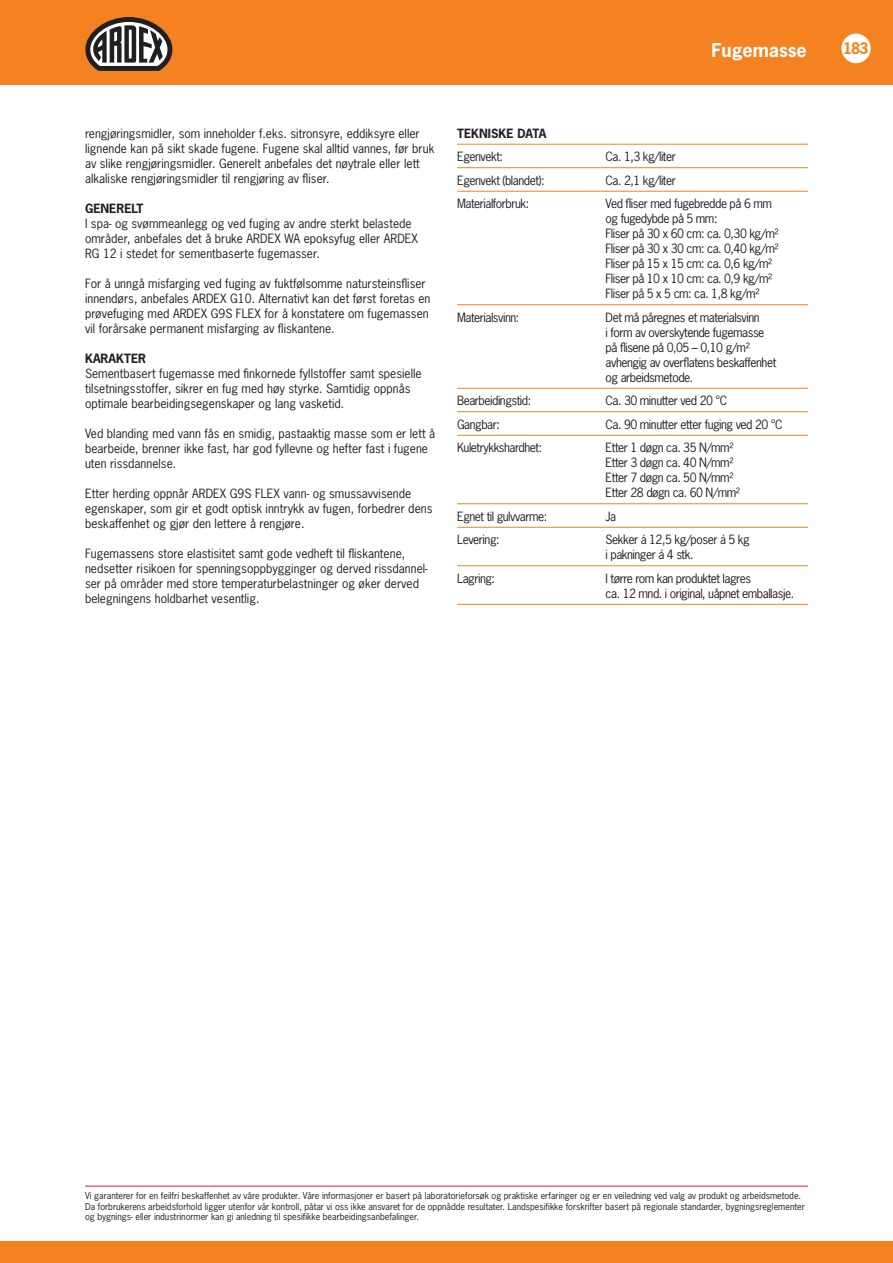
<style>
.page{position:relative;width:893px;height:1263px;background:#fff}
.page>*{position:absolute;margin:0;border:0;box-sizing:border-box;transform-origin:0 0}
.t1{font:700 18px "News Gothic Std";color:#fff}
.t2{font:700 15px "News Gothic Std";color:#f58220}
.t3{font:12px/15px "News Gothic Std";color:#231f20}
.t4{font:12px/15px "News Gothic Std";letter-spacing:-.04em;color:#231f20}
.t5{font:700 12px "News Gothic Std";color:#231f20}
.t6{font:9px/10.5px "News Gothic Std";color:#231f20}
</style>
<div class="page">
<div style="left:0;top:0;width:893px;height:85px;background:#f58220"></div>
<div style="left:0;top:1242px;width:893px;height:21px;background:#f58220"></div>
<hr style="left:85px;top:1186px;width:723px;height:1px;background:#d1232a">
<div style="left:841px;top:34px;width:30px;height:29px;background:#fff;border-radius:50%"></div>
<svg style="left:85px;top:17px;width:88px;height:54px"></svg>
<hr style="left:457px;top:144px;width:351px;height:1px;background:#f58220">
<hr style="left:457px;top:167px;width:351px;height:1px;background:#f58220">
<hr style="left:457px;top:191px;width:351px;height:1px;background:#f58220">
<hr style="left:457px;top:304px;width:351px;height:1px;background:#f58220">
<hr style="left:457px;top:388px;width:351px;height:1px;background:#f58220">
<hr style="left:457px;top:411px;width:351px;height:1px;background:#f58220">
<hr style="left:457px;top:435px;width:351px;height:1px;background:#f58220">
<hr style="left:457px;top:503px;width:351px;height:1px;background:#f58220">
<hr style="left:457px;top:527px;width:351px;height:1px;background:#f58220">
<hr style="left:457px;top:565px;width:351px;height:1px;background:#f58220">
<hr style="left:457px;top:604px;width:351px;height:1px;background:#f58220">
<h1 class="t1" style="left:712px;top:38px;width:97px">Fugemasse</h1>
<p class="t2" style="left:843px;top:39px;width:27px">183</p>
<p class="t3" style="left:85px;top:125px;width:351px">rengjøringsmidler, som inneholder f.eks. sitronsyre, eddiksyre eller lignende kan på sikt skade fugene. Fugene skal alltid vannes, før bruk av slike rengjøringsmidler. Generelt anbefales det nøytrale eller lett alkaliske rengjøringsmidler til rengjøring av fliser.</p>
<p class="t5" style="left:85px;top:200px;width:60px">GENERELT</p>
<p class="t3" style="left:85px;top:215px;width:335px">I spa- og svømmeanlegg og ved fuging av andre sterkt belastede områder, anbefales det å bruke ARDEX WA epoksyfug eller ARDEX<br>RG 12 i stedet for sementbaserte fugemasser.</p>
<p class="t3" style="left:85px;top:275px;width:347px">For å unngå misfarging ved fuging av fuktfølsomme natursteinsfliser innendørs, anbefales ARDEX G10. Alternativt kan det først foretas en prøvefuging med ARDEX G9S FLEX for å konstatere om fugemassen vil forårsake permanent misfarging av fliskantene.</p>
<p class="t5" style="left:85px;top:350px;width:63px">KARAKTER</p>
<p class="t3" style="left:85px;top:365px;width:338px">Sementbasert fugemasse med finkornede fyllstoffer samt spesielle tilsetningsstoffer, sikrer en fug med høy styrke. Samtidig oppnås optimale bearbeidingsegenskaper og lang vasketid.</p>
<p class="t3" style="left:85px;top:425px;width:352px">Ved blanding med vann fås en smidig, pastaaktig masse som er lett å bearbeide, brenner ikke fast, har god fyllevne og hefter fast i fugene uten rissdannelse.</p>
<p class="t3" style="left:85px;top:485px;width:349px">Etter herding oppnår ARDEX G9S FLEX vann- og smussavvisende egenskaper, som gir et godt optisk inntrykk av fugen, forbedrer dens beskaffenhet og gjør den lettere å rengjøre.</p>
<p class="t3" style="left:85px;top:545px;width:344px">Fugemassens store elastisitet samt gode vedheft til fliskantene, nedsetter risikoen for spenningsoppbygginger og derved rissdannel&shy;ser på områder med store temperaturbelastninger og øker derved belegningens holdbarhet vesentlig.</p>
<p class="t5" style="left:457px;top:125px;width:91px">TEKNISKE DATA</p>
<p class="t4" style="left:457px;top:149px;width:47px">Egenvekt:</p>
<p class="t4" style="left:606px;top:149px;width:72px">Ca. 1,3 kg/liter</p>
<p class="t4" style="left:457px;top:173px;width:89px">Egenvekt (blandet):</p>
<p class="t4" style="left:606px;top:173px;width:72px">Ca. 2,1 kg/liter</p>
<p class="t4" style="left:457px;top:196px;width:74px">Materialforbruk:</p>
<p class="t4" style="left:606px;top:196px;width:175px">Ved fliser med fugebredde på 6 mm og fugedybde på 5 mm:<br>Fliser på 30 x 60 cm: ca. 0,30 kg/m²<br>Fliser på 30 x 30 cm: ca. 0,40 kg/m²<br>Fliser på 15 x 15 cm: ca. 0,6 kg/m²<br>Fliser på 10 x 10 cm: ca. 0,9 kg/m²<br>Fliser på 5 x 5 cm: ca. 1,8 kg/m²</p>
<p class="t4" style="left:457px;top:310px;width:64px">Materialsvinn:</p>
<p class="t4" style="left:606px;top:310px;width:172px">Det må påregnes et materialsvinn<br>i form av overskytende fugemasse på flisene på 0,05 – 0,10 g/m² avhengig av overflatens beskaffenhet og arbeidsmetode.</p>
<p class="t4" style="left:457px;top:393px;width:76px">Bearbeidingstid:</p>
<p class="t4" style="left:606px;top:393px;width:123px">Ca. 30 minutter ved 20 °C</p>
<p class="t4" style="left:457px;top:417px;width:44px">Gangbar:</p>
<p class="t4" style="left:606px;top:417px;width:179px">Ca. 90 minutter etter fuging ved 20 °C</p>
<p class="t4" style="left:457px;top:440px;width:86px">Kuletrykkshardhet:</p>
<p class="t4" style="left:606px;top:440px;width:136px">Etter 1 døgn ca. 35 N/mm²<br>Etter 3 døgn ca. 40 N/mm²<br>Etter 7 døgn ca. 50 N/mm²<br>Etter 28 døgn ca. 60 N/mm²</p>
<p class="t4" style="left:457px;top:509px;width:92px">Egnet til gulvvarme:</p>
<p class="t3" style="left:606px;top:509px;width:12px">Ja</p>
<p class="t4" style="left:457px;top:532px;width:44px">Levering:</p>
<p class="t4" style="left:606px;top:532px;width:146px">Sekker á 12,5 kg/poser á 5 kg i pakninger á 4 stk.</p>
<p class="t4" style="left:457px;top:571px;width:39px">Lagring:</p>
<p class="t4" style="left:606px;top:571px;width:190px">I tørre rom kan produktet lagres<br>ca. 12 mnd. i original, uåpnet emballasje.</p>
<p class="t6" style="left:85px;top:1191px;width:721px">Vi garanterer for en feilfri beskaffenhet av våre produkter. Våre informasjoner er basert på laboratorieforsøk og praktiske erfaringer og er en veiledning ved valg av produkt og arbeidsmetode.<br>Da forbrukerens arbeidsforhold ligger utenfor vår kontroll, påtar vi oss ikke ansvaret for de oppnådde resultater. Landspesifikke forskrifter basert på regionale standarder, bygningsreglementer og bygnings- eller industrinormer kan gi anledning til spesifikke bearbeidingsanbefalinger.</p>
</div>
